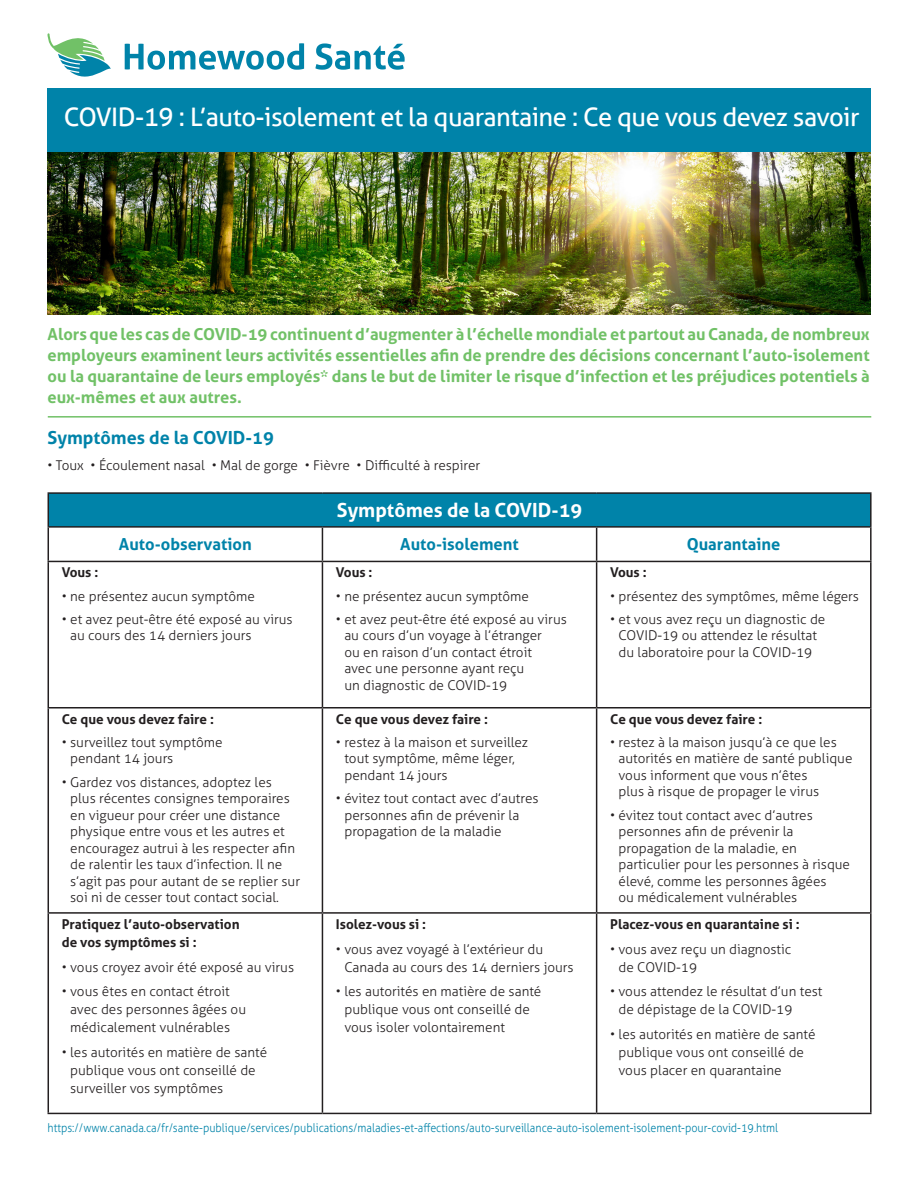
<style>
.page{position:relative;width:918px;height:1188px;background:#fff}
.page>*{position:absolute;margin:0;border:0;box-sizing:border-box;transform-origin:0 0}
.Byline{font:25.5px "Aller";letter-spacing:-.02em;color:#fff}
.BodyCopy{font:700 19.5px "Aller";color:#fff}
.BodyCopy-2{font:700 18px "Aller";color:#0083a9}
.BodyCopy-3{font:700 16.5px/21px "Aller";color:#71c167;text-align:justify}
.BodyCopy-4{font:700 16.5px "Aller";color:#0083a9}
.BodyCopy-5{font:300 13.5px/16.5px "Aller";color:#231f20}
.BodyCopy-6{font:700 13.5px/18px "Aller";color:#231f20}
.BodyCopy-7{font:300 12px "Aller";color:#0083a9;scale:.9 1}
</style>
<div class="page">
<hr style="left:48px;top:416px;width:823px;height:2px;background:#71c167">
<div style="left:47px;top:89px;width:824px;height:66px;background:#0083a9"></div>
<svg style="left:48px;top:33px;width:63px;height:44px"></svg>
<svg style="left:125px;top:43px;width:179px;height:27px"></svg>
<svg style="left:315px;top:43px;width:90px;height:27px"></svg>
<div style="left:48px;top:493px;width:823px;height:34px;background:#0083a9"></div>
<hr style="left:48px;top:492px;width:274px;height:2px;background:#231f20">
<hr style="left:48px;top:494px;width:1px;height:32px;background:#231f20">
<hr style="left:322px;top:492px;width:275px;height:2px;background:#231f20">
<hr style="left:597px;top:492px;width:275px;height:2px;background:#231f20">
<hr style="left:870px;top:494px;width:2px;height:32px;background:#231f20">
<hr style="left:48px;top:526px;width:274px;height:2px;background:#231f20">
<hr style="left:48px;top:528px;width:1px;height:33px;background:#231f20">
<hr style="left:322px;top:526px;width:275px;height:2px;background:#231f20">
<hr style="left:322px;top:528px;width:1px;height:33px;background:#231f20">
<hr style="left:597px;top:526px;width:275px;height:2px;background:#231f20">
<hr style="left:596px;top:528px;width:1px;height:33px;background:#231f20">
<hr style="left:870px;top:528px;width:2px;height:33px;background:#231f20">
<hr style="left:48px;top:561px;width:274px;height:1px;background:#231f20">
<hr style="left:48px;top:562px;width:1px;height:145px;background:#231f20">
<hr style="left:322px;top:561px;width:275px;height:1px;background:#231f20">
<hr style="left:322px;top:562px;width:1px;height:145px;background:#231f20">
<hr style="left:597px;top:561px;width:275px;height:1px;background:#231f20">
<hr style="left:596px;top:562px;width:1px;height:145px;background:#231f20">
<hr style="left:870px;top:562px;width:2px;height:145px;background:#231f20">
<hr style="left:48px;top:707px;width:274px;height:2px;background:#231f20">
<hr style="left:48px;top:709px;width:1px;height:203px;background:#231f20">
<hr style="left:322px;top:707px;width:275px;height:2px;background:#231f20">
<hr style="left:322px;top:709px;width:1px;height:203px;background:#231f20">
<hr style="left:597px;top:707px;width:275px;height:2px;background:#231f20">
<hr style="left:596px;top:709px;width:1px;height:203px;background:#231f20">
<hr style="left:870px;top:709px;width:2px;height:203px;background:#231f20">
<hr style="left:48px;top:912px;width:274px;height:2px;background:#231f20">
<hr style="left:48px;top:914px;width:1px;height:199px;background:#231f20">
<hr style="left:322px;top:912px;width:275px;height:2px;background:#231f20">
<hr style="left:322px;top:914px;width:1px;height:199px;background:#231f20">
<hr style="left:597px;top:912px;width:275px;height:2px;background:#231f20">
<hr style="left:596px;top:914px;width:1px;height:199px;background:#231f20">
<hr style="left:870px;top:914px;width:2px;height:199px;background:#231f20">
<hr style="left:48px;top:1113px;width:274px;height:1px;background:#231f20">
<hr style="left:322px;top:1113px;width:275px;height:1px;background:#231f20">
<hr style="left:597px;top:1113px;width:275px;height:1px;background:#231f20">
<img style="left:47px;top:152px;width:824px;height:162px">
<p class="Byline" style="left:64px;top:101px;width:797px">COVID-19 : L’auto-isolement et la quarantaine : Ce que vous devez savoir</p>
<p class="BodyCopy-3" style="left:48px;top:324px;width:824px">Alors que les cas de COVID-19 continuent d’augmenter à l’échelle mondiale et partout au Canada, de nombreux employeurs examinent leurs activités essentielles afin de prendre des décisions concernant l’auto-isolement ou la quarantaine de leurs employés* dans le but de limiter le risque d’infection et les préjudices potentiels à eux-mêmes et aux autres.</p>
<p class="BodyCopy-2" style="left:48px;top:427px;width:228px">Symptômes de la COVID-19</p>
<p class="BodyCopy-5" style="left:48px;top:457px;width:434px">• Toux • Écoulement nasal • Mal de gorge • Fièvre • Difficulté à respirer</p>
<p class="BodyCopy" style="left:337px;top:498px;width:247px">Symptômes de la COVID-19</p>
<p class="BodyCopy-4" style="left:119px;top:534px;width:134px">Auto-observation</p>
<p class="BodyCopy-4" style="left:400px;top:534px;width:120px">Auto-isolement</p>
<p class="BodyCopy-4" style="left:687px;top:534px;width:95px">Quarantaine</p>
<p class="BodyCopy-6" style="left:62px;top:564px;width:38px">Vous :</p>
<p class="BodyCopy-5" style="left:62px;top:588px;width:195px">• ne présentez aucun symptôme</p>
<p class="BodyCopy-5" style="left:70px;top:611px;width:224px;text-indent:-8px">• et avez peut-être été exposé au virus au cours des 14 derniers jours</p>
<p class="BodyCopy-6" style="left:62px;top:710px;width:154px">Ce que vous devez faire :</p>
<p class="BodyCopy-5" style="left:70px;top:734px;width:154px;text-indent:-8px">• surveillez tout symptôme pendant 14 jours</p>
<p class="BodyCopy-5" style="left:70px;top:774px;width:231px;text-indent:-8px">• Gardez vos distances, adoptez les plus récentes consignes temporaires en vigueur pour créer une distance physique entre vous et les autres et encouragez autrui à les respecter afin de ralentir les taux d’infection. Il ne s’agit pas pour autant de se replier sur soi ni de cesser tout contact social.</p>
<p class="BodyCopy-6" style="left:62px;top:915px;width:179px">Pratiquez l’auto-observation de vos symptômes si :</p>
<p class="BodyCopy-5" style="left:62px;top:959px;width:234px">• vous croyez avoir été exposé au virus</p>
<p class="BodyCopy-5" style="left:70px;top:983px;width:177px;line-height:18px;text-indent:-8px">• vous êtes en contact étroit avec des personnes âgées ou médicalement vulnérables</p>
<p class="BodyCopy-5" style="left:70px;top:1043px;width:199px;line-height:18px;text-indent:-8px">• les autorités en matière de santé publique vous ont conseillé de surveiller vos symptômes</p>
<p class="BodyCopy-6" style="left:336px;top:564px;width:38px">Vous :</p>
<p class="BodyCopy-5" style="left:336px;top:588px;width:195px">• ne présentez aucun symptôme</p>
<p class="BodyCopy-5" style="left:344px;top:611px;width:224px;text-indent:-8px">• et avez peut-être été exposé au virus au cours d’un voyage à l’étranger<br>ou en raison d’un contact étroit<br>avec une personne ayant reçu<br>un diagnostic de COVID-19</p>
<p class="BodyCopy-6" style="left:336px;top:710px;width:154px">Ce que vous devez faire :</p>
<p class="BodyCopy-5" style="left:344px;top:734px;width:185px;text-indent:-8px">• restez à la maison et surveillez tout symptôme, même léger, pendant 14 jours</p>
<p class="BodyCopy-5" style="left:344px;top:790px;width:196px;text-indent:-8px">• évitez tout contact avec d’autres personnes afin de prévenir la propagation de la maladie</p>
<p class="BodyCopy-6" style="left:336px;top:915px;width:92px">Isolez-vous si :</p>
<p class="BodyCopy-5" style="left:344px;top:940px;width:231px;line-height:18px;text-indent:-8px">• vous avez voyagé à l’extérieur du<br>Canada au cours des 14 derniers jours</p>
<p class="BodyCopy-5" style="left:344px;top:983px;width:199px;line-height:18px;text-indent:-8px">• les autorités en matière de santé publique vous ont conseillé de vous isoler volontairement</p>
<p class="BodyCopy-6" style="left:610px;top:564px;width:38px">Vous :</p>
<p class="BodyCopy-5" style="left:610px;top:588px;width:250px">• présentez des symptômes, même légers</p>
<p class="BodyCopy-5" style="left:610px;top:611px;width:217px;text-align:center">• et vous avez reçu un diagnostic de<br>COVID-19 ou attendez le résultat du laboratoire pour la COVID-19</p>
<p class="BodyCopy-6" style="left:610px;top:710px;width:154px">Ce que vous devez faire :</p>
<p class="BodyCopy-5" style="left:619px;top:734px;width:235px;text-indent:-8px">• restez à la maison jusqu’à ce que les autorités en matière de santé publique vous informent que vous n’êtes<br>plus à risque de propager le virus</p>
<p class="BodyCopy-5" style="left:619px;top:807px;width:233px;text-indent:-8px">• évitez tout contact avec d’autres personnes afin de prévenir la propagation de la maladie, en particulier pour les personnes à risque élevé, comme les personnes âgées<br>ou médicalement vulnérables</p>
<p class="BodyCopy-6" style="left:610px;top:915px;width:191px">Placez-vous en quarantaine si :</p>
<p class="BodyCopy-5" style="left:619px;top:940px;width:174px;line-height:18px;text-indent:-8px">• vous avez reçu un diagnostic de COVID-19</p>
<p class="BodyCopy-5" style="left:619px;top:983px;width:205px;line-height:18px;text-indent:-8px">• vous attendez le résultat d’un test de dépistage de la COVID-19</p>
<p class="BodyCopy-5" style="left:619px;top:1025px;width:199px;line-height:18px;text-indent:-8px">• les autorités en matière de santé publique vous ont conseillé de vous placer en quarantaine</p>
<p class="BodyCopy-7" style="left:48px;top:1120px;width:813px">https://www.canada.ca/fr/sante-publique/services/publications/maladies-et-affections/auto-surveillance-auto-isolement-isolement-pour-covid-19.html</p>
</div>
